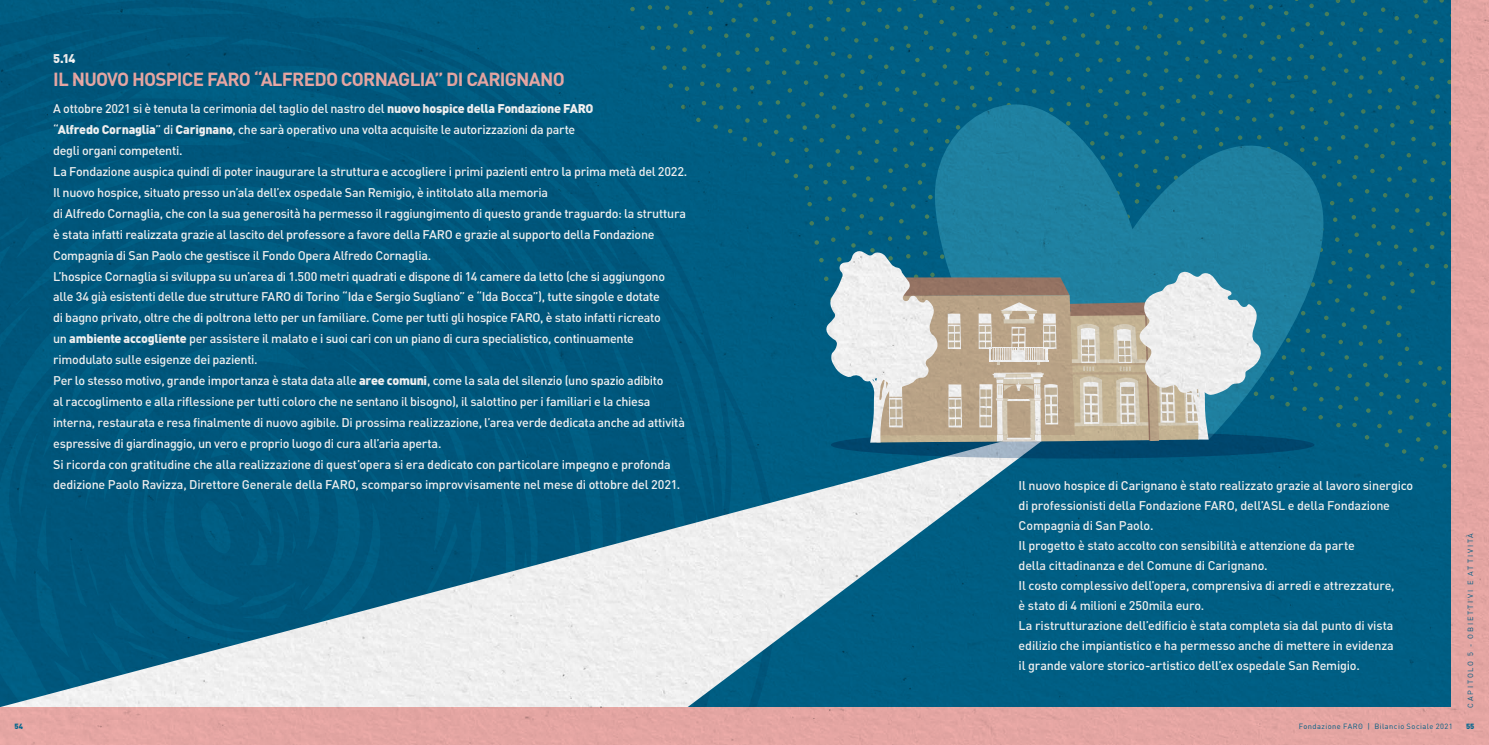
<style>
.page{position:relative;width:1489px;height:745px;background:#fff}
.page>*{position:absolute;margin:0;border:0;box-sizing:border-box;transform-origin:0 0}
.t1{font:700 18.75px "DIN";letter-spacing:-.04em;color:#f4b1ae}
.t2{font:500 12.5px/20.9px "DIN";letter-spacing:-.02em;color:#fff}
.t3{font:900 12.5px "DIN";color:#fff}
.t4{font:7.5px "DIN";letter-spacing:.07em;color:#00658d}
.t5{font:7.5px "DIN";letter-spacing:.25em;color:#00658d}
.t6{font:900 7.5px "DIN";color:#00658d}
.s1{font-weight:900}
</style>
<div class="page">
<img style="left:0;top:0;width:1488px;height:744px">
<p class="t3" style="left:53px;top:50px;width:24px">5.14</p>
<h1 class="t1" style="left:53px;top:66px;width:513px">IL NUOVO HOSPICE FARO “ALFREDO CORNAGLIA” DI CARIGNANO</h1>
<p class="t2" style="left:53px;top:98px;width:635px">A ottobre 2021 si è tenuta la cerimonia del taglio del nastro del <span class="s1">nuovo hospice della Fondazione FARO<br></span>“<span class="s1">Alfredo Cornaglia</span>” di <span class="s1">Carignano</span>, che sarà operativo una volta acquisite le autorizzazioni da parte<br>degli organi competenti.<br>La Fondazione auspica quindi di poter inaugurare la struttura e accogliere i primi pazienti entro la prima metà del 2022.<br>Il nuovo hospice, situato presso un’ala dell’ex ospedale San Remigio, è intitolato alla memoria<br>di Alfredo Cornaglia, che con la sua generosità ha permesso il raggiungimento di questo grande traguardo: la struttura è stata infatti realizzata grazie al lascito del professore a favore della FARO e grazie al supporto della Fondazione Compagnia di San Paolo che gestisce il Fondo Opera Alfredo Cornaglia.<br>L’hospice Cornaglia si sviluppa su un’area di 1.500 metri quadrati e dispone di 14 camere da letto (che si aggiungono alle 34 già esistenti delle due strutture FARO di Torino “Ida e Sergio Sugliano” e “Ida Bocca”), tutte singole e dotate<br>di bagno privato, oltre che di poltrona letto per un familiare. Come per tutti gli hospice FARO, è stato infatti ricreato<br>un <span class="s1">ambiente accogliente</span> per assistere il malato e i suoi cari con un piano di cura specialistico, continuamente rimodulato sulle esigenze dei pazienti.<br>Per lo stesso motivo, grande importanza è stata data alle <span class="s1">aree comuni</span>, come la sala del silenzio (uno spazio adibito<br>al raccoglimento e alla riflessione per tutti coloro che ne sentano il bisogno), il salottino per i familiari e la chiesa interna, restaurata e resa finalmente di nuovo agibile. Di prossima realizzazione, l’area verde dedicata anche ad attività espressive di giardinaggio, un vero e proprio luogo di cura all’aria aperta.<br>Si ricorda con gratitudine che alla realizzazione di quest’opera si era dedicato con particolare impegno e profonda dedizione Paolo Ravizza, Direttore Generale della FARO, scomparso improvvisamente nel mese di ottobre del 2021.</p>
<p class="t2" style="left:1018px;top:474px;width:396px;line-height:20px">Il nuovo hospice di Carignano è stato realizzato grazie al lavoro sinergico di professionisti della Fondazione FARO, dell’ASL e della Fondazione Compagnia di San Paolo.<br>Il progetto è stato accolto con sensibilità e attenzione da parte<br>della cittadinanza e del Comune di Carignano.<br>Il costo complessivo dell’opera, comprensiva di arredi e attrezzature,<br>è stato di 4 milioni e 250mila euro.<br>La ristrutturazione dell’edificio è stata completa sia dal punto di vista edilizio che impiantistico e ha permesso anche di mettere in evidenza<br>il grande valore storico-artistico dell’ex ospedale San Remigio.</p>
<p class="t5" style="left:1465px;top:707px;width:176px;rotate:-90deg">CAPITOLO 5 - OBIETTIVI E ATTIVITÀ</p>
<p class="t6" style="left:15px;top:721px;width:10px">54</p>
<p class="t4" style="left:1298px;top:721px;width:155px">Fondazione FARO | Bilancio Sociale 2021</p>
<p class="t6" style="left:1465px;top:721px;width:10px">55</p>
</div>
